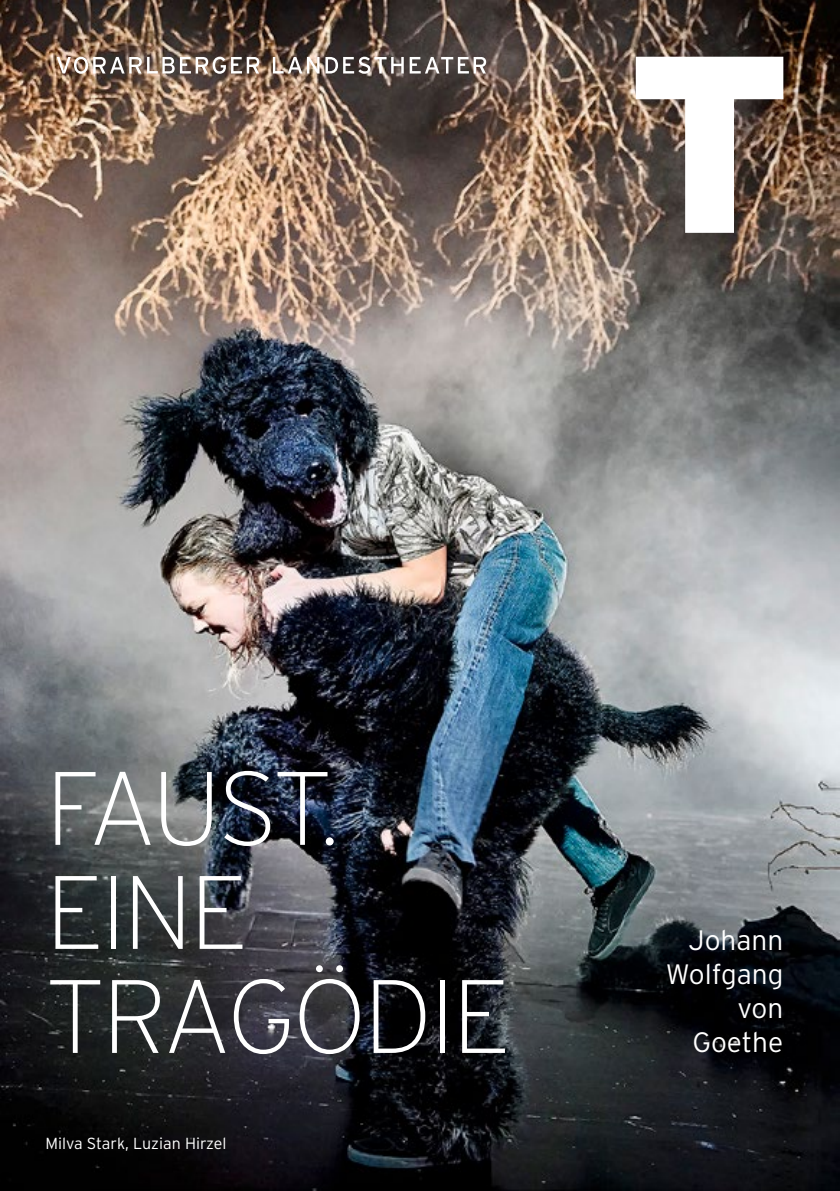
<style>
.page{position:relative;width:840px;height:1191px;background:#fff}
.page>*{position:absolute;margin:0;border:0;box-sizing:border-box;transform-origin:0 0}
.t1{font:200 104px/104px "Interstate";letter-spacing:-.03em;color:#fff}
.t2{font:300 28px/34px "Interstate";color:#fff;text-align:right}
.t3{font:300 16px "Interstate";color:#fff}
</style>
<div class="page">
<img style="left:0;top:0;width:839px;height:1191px">
<svg style="left:57px;top:57px;width:117px;height:17px"></svg>
<svg style="left:180px;top:57px;width:79px;height:17px"></svg>
<svg style="left:273px;top:57px;width:46px;height:16px"></svg>
<svg style="left:325px;top:57px;width:78px;height:17px"></svg>
<svg style="left:409px;top:57px;width:77px;height:16px"></svg>
<svg style="left:635px;top:57px;width:147px;height:176px"></svg>
<h1 class="t1" style="left:45px;top:756px;width:465px">FAUST.<br>EINE<br>TRAGÖDIE</h1>
<p class="t3" style="left:45px;top:1134px;width:182px">Milva Stark, Luzian Hirzel</p>
<p class="t2" style="left:665px;top:923px;width:119px">Johann<br>Wolfgang von<br>Goethe</p>
</div>
